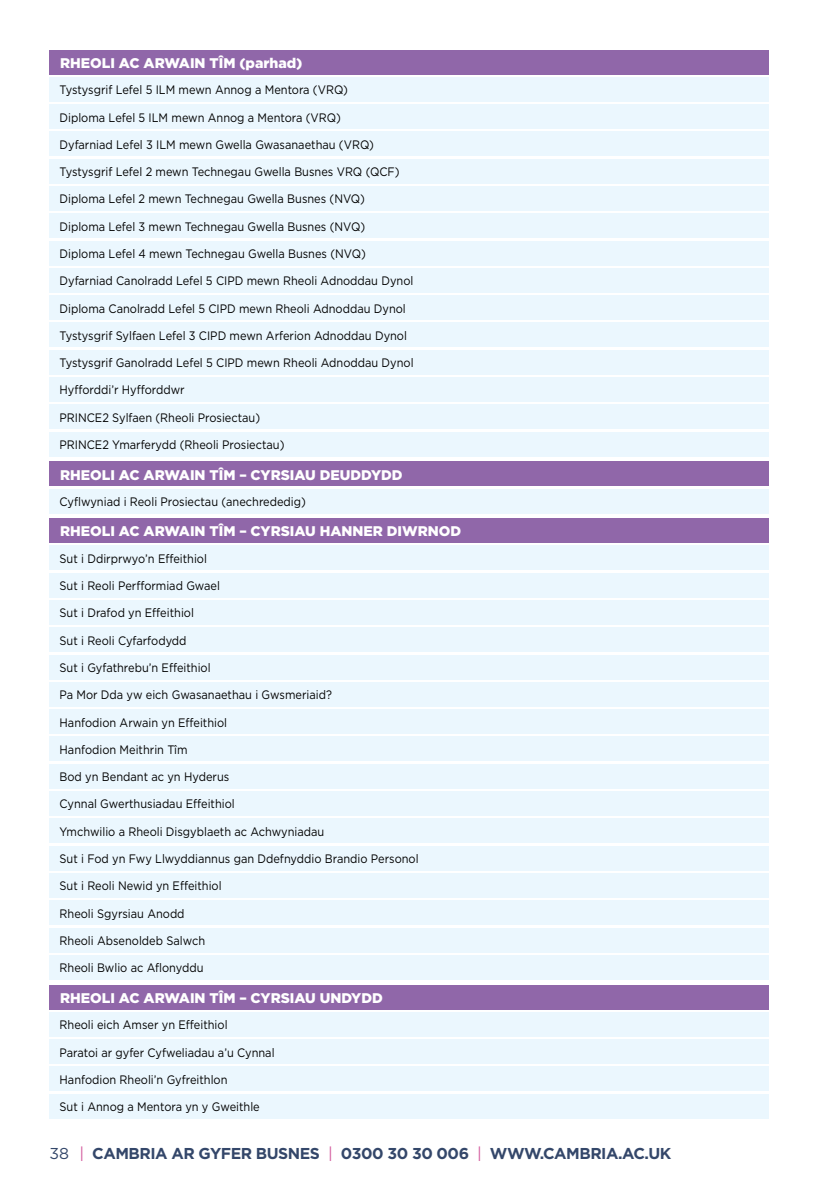
<style>
.page{position:relative;width:819px;height:1191px;background:#fff}
.page>*{position:absolute;margin:0;border:0;box-sizing:border-box;transform-origin:0 0}
.t1{font:700 15.75px "Gotham";letter-spacing:-.03em;color:#34476a}
.t2{font:900 14px "Gotham";color:#fff}
.t3{font:12.25px "Gotham";color:#000;scale:.9 1}
.s1{font-weight:400}
.s2{font-weight:400;color:#d2589c}
</style>
<div class="page">
<div style="left:50px;top:461px;width:719px;height:25px;background:#9067a9"></div>
<div style="left:50px;top:489px;width:719px;height:24px;background:#ebf7fe"></div>
<div style="left:50px;top:984px;width:719px;height:25px;background:#9067a9"></div>
<div style="left:50px;top:1012px;width:719px;height:24px;background:#ebf7fe"></div>
<div style="left:50px;top:1039px;width:719px;height:25px;background:#ebf7fe"></div>
<div style="left:50px;top:1066px;width:719px;height:25px;background:#ebf7fe"></div>
<div style="left:50px;top:1093px;width:719px;height:25px;background:#ebf7fe"></div>
<div style="left:50px;top:518px;width:719px;height:25px;background:#9067a9"></div>
<div style="left:50px;top:545px;width:719px;height:25px;background:#ebf7fe"></div>
<div style="left:50px;top:573px;width:719px;height:24px;background:#ebf7fe"></div>
<div style="left:50px;top:600px;width:719px;height:25px;background:#ebf7fe"></div>
<div style="left:50px;top:627px;width:719px;height:25px;background:#ebf7fe"></div>
<div style="left:50px;top:654px;width:719px;height:25px;background:#ebf7fe"></div>
<div style="left:50px;top:682px;width:719px;height:25px;background:#ebf7fe"></div>
<div style="left:50px;top:709px;width:719px;height:25px;background:#ebf7fe"></div>
<div style="left:50px;top:736px;width:719px;height:25px;background:#ebf7fe"></div>
<div style="left:50px;top:764px;width:719px;height:24px;background:#ebf7fe"></div>
<div style="left:50px;top:900px;width:719px;height:25px;background:#ebf7fe"></div>
<div style="left:50px;top:791px;width:719px;height:25px;background:#ebf7fe"></div>
<div style="left:50px;top:818px;width:719px;height:25px;background:#ebf7fe"></div>
<div style="left:50px;top:845px;width:719px;height:25px;background:#ebf7fe"></div>
<div style="left:50px;top:873px;width:719px;height:24px;background:#ebf7fe"></div>
<div style="left:50px;top:927px;width:719px;height:25px;background:#ebf7fe"></div>
<div style="left:50px;top:955px;width:719px;height:24px;background:#ebf7fe"></div>
<div style="left:50px;top:159px;width:719px;height:25px;background:#ebf7fe"></div>
<div style="left:50px;top:186px;width:719px;height:25px;background:#ebf7fe"></div>
<div style="left:50px;top:213px;width:719px;height:25px;background:#ebf7fe"></div>
<div style="left:50px;top:241px;width:719px;height:24px;background:#ebf7fe"></div>
<div style="left:50px;top:268px;width:719px;height:25px;background:#ebf7fe"></div>
<div style="left:50px;top:295px;width:719px;height:25px;background:#ebf7fe"></div>
<div style="left:50px;top:322px;width:719px;height:25px;background:#ebf7fe"></div>
<div style="left:50px;top:377px;width:719px;height:25px;background:#ebf7fe"></div>
<div style="left:50px;top:404px;width:719px;height:25px;background:#ebf7fe"></div>
<div style="left:50px;top:432px;width:719px;height:24px;background:#ebf7fe"></div>
<div style="left:50px;top:350px;width:719px;height:25px;background:#ebf7fe"></div>
<div style="left:50px;top:131px;width:719px;height:25px;background:#ebf7fe"></div>
<div style="left:50px;top:50px;width:719px;height:24px;background:#9067a9"></div>
<div style="left:50px;top:104px;width:719px;height:25px;background:#ebf7fe"></div>
<div style="left:50px;top:77px;width:719px;height:25px;background:#ebf7fe"></div>
<p class="t2" style="left:60px;top:53px;width:244px">RHEOLI AC ARWAIN TÎM (parhad)</p>
<p class="t3" style="left:60px;top:82px;width:322px">Tystysgrif Lefel 5 ILM mewn Annog a Mentora (VRQ)</p>
<p class="t3" style="left:60px;top:109px;width:314px">Diploma Lefel 5 ILM mewn Annog a Mentora (VRQ)</p>
<p class="t3" style="left:60px;top:137px;width:351px">Dyfarniad Lefel 3 ILM mewn Gwella Gwasanaethau (VRQ)</p>
<p class="t3" style="left:60px;top:164px;width:379px">Tystysgrif Lefel 2 mewn Technegau Gwella Busnes VRQ (QCF)</p>
<p class="t3" style="left:60px;top:191px;width:341px">Diploma Lefel 2 mewn Technegau Gwella Busnes (NVQ)</p>
<p class="t3" style="left:60px;top:218px;width:341px">Diploma Lefel 3 mewn Technegau Gwella Busnes (NVQ)</p>
<p class="t3" style="left:60px;top:246px;width:342px">Diploma Lefel 4 mewn Technegau Gwella Busnes (NVQ)</p>
<p class="t3" style="left:60px;top:273px;width:394px">Dyfarniad Canolradd Lefel 5 CIPD mewn Rheoli Adnoddau Dynol</p>
<p class="t3" style="left:60px;top:300px;width:386px">Diploma Canolradd Lefel 5 CIPD mewn Rheoli Adnoddau Dynol</p>
<p class="t3" style="left:60px;top:328px;width:387px">Tystysgrif Sylfaen Lefel 3 CIPD mewn Arferion Adnoddau Dynol</p>
<p class="t3" style="left:60px;top:355px;width:395px">Tystysgrif Ganolradd Lefel 5 CIPD mewn Rheoli Adnoddau Dynol</p>
<p class="t3" style="left:60px;top:382px;width:141px">Hyfforddi’r Hyfforddwr</p>
<p class="t3" style="left:60px;top:409px;width:224px">PRINCE2 Sylfaen (Rheoli Prosiectau)</p>
<p class="t3" style="left:60px;top:437px;width:251px">PRINCE2 Ymarferydd (Rheoli Prosiectau)</p>
<p class="t2" style="left:60px;top:465px;width:344px">RHEOLI AC ARWAIN TÎM – CYRSIAU DEUDDYDD</p>
<p class="t3" style="left:60px;top:494px;width:275px">Cyflwyniad i Reoli Prosiectau (anechrededig)</p>
<p class="t2" style="left:60px;top:521px;width:402px">RHEOLI AC ARWAIN TÎM – CYRSIAU HANNER DIWRNOD</p>
<p class="t3" style="left:60px;top:550px;width:165px">Sut i Ddirprwyo’n Effeithiol</p>
<p class="t3" style="left:60px;top:578px;width:180px">Sut i Reoli Perfformiad Gwael</p>
<p class="t3" style="left:60px;top:605px;width:151px">Sut i Drafod yn Effeithiol</p>
<p class="t3" style="left:60px;top:632px;width:143px">Sut i Reoli Cyfarfodydd</p>
<p class="t3" style="left:60px;top:660px;width:169px">Sut i Gyfathrebu’n Effeithiol</p>
<p class="t3" style="left:60px;top:687px;width:304px">Pa Mor Dda yw eich Gwasanaethau i Gwsmeriaid?</p>
<p class="t3" style="left:60px;top:714px;width:188px">Hanfodion Arwain yn Effeithiol</p>
<p class="t3" style="left:60px;top:741px;width:144px">Hanfodion Meithrin Tîm</p>
<p class="t3" style="left:60px;top:769px;width:190px">Bod yn Bendant ac yn Hyderus</p>
<p class="t3" style="left:60px;top:796px;width:196px">Cynnal Gwerthusiadau Effeithiol</p>
<p class="t3" style="left:60px;top:823px;width:296px">Ymchwilio a Rheoli Disgyblaeth ac Achwyniadau</p>
<p class="t3" style="left:60px;top:851px;width:400px">Sut i Fod yn Fwy Llwyddiannus gan Ddefnyddio Brandio Personol</p>
<p class="t3" style="left:60px;top:878px;width:182px">Sut i Reoli Newid yn Effeithiol</p>
<p class="t3" style="left:60px;top:905px;width:140px">Rheoli Sgyrsiau Anodd</p>
<p class="t3" style="left:60px;top:932px;width:163px">Rheoli Absenoldeb Salwch</p>
<p class="t3" style="left:60px;top:960px;width:161px">Rheoli Bwlio ac Aflonyddu</p>
<p class="t2" style="left:60px;top:988px;width:324px">RHEOLI AC ARWAIN TÎM – CYRSIAU UNDYDD</p>
<p class="t3" style="left:60px;top:1017px;width:188px">Rheoli eich Amser yn Effeithiol</p>
<p class="t3" style="left:60px;top:1044px;width:240px">Paratoi ar gyfer Cyfweliadau a’u Cynnal</p>
<p class="t3" style="left:60px;top:1071px;width:188px">Hanfodion Rheoli’n Gyfreithlon</p>
<p class="t3" style="left:60px;top:1099px;width:224px">Sut i Annog a Mentora yn y Gweithle</p>
<p class="t1" style="left:50px;top:1142px;width:623px"><span class="s1">38</span> <span class="s2">|</span> CAMBRIA AR GYFER BUSNES <span class="s2">|</span> 0300 30 30 006 <span class="s2">|</span> WWW.CAMBRIA.AC.UK</p>
</div>
